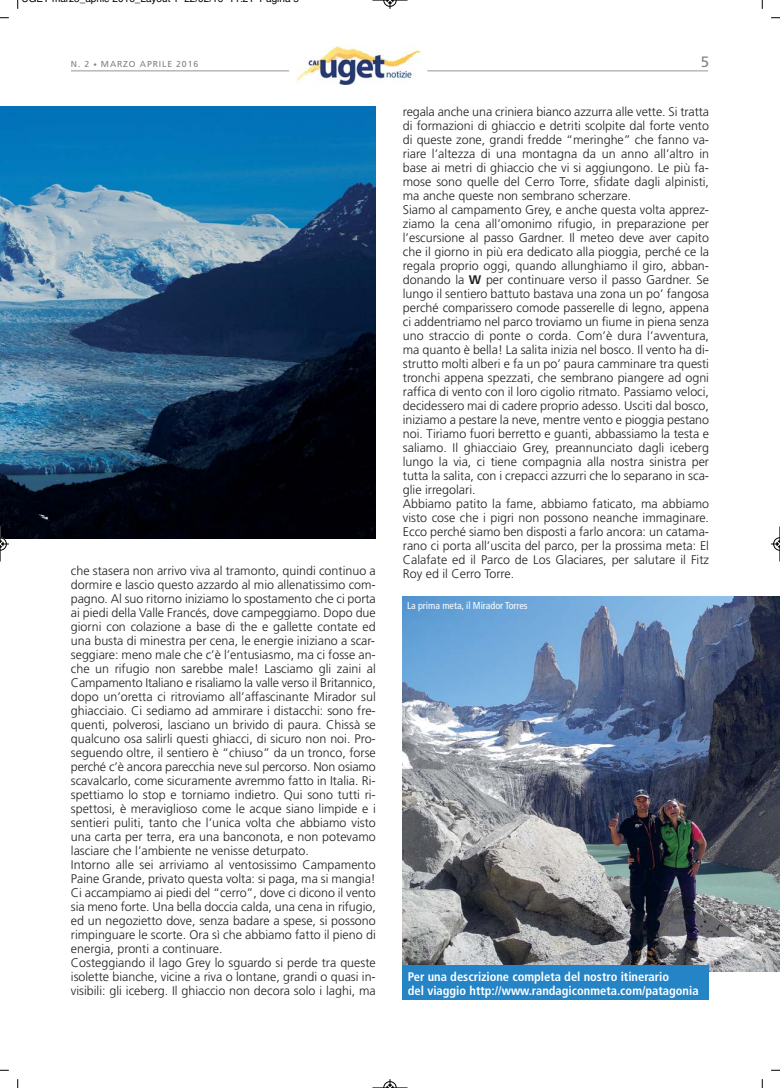
<style>
.page{position:relative;width:780px;height:1088px;background:#fff}
.page>*{position:absolute;margin:0;border:0;box-sizing:border-box;transform-origin:0 0}
.t1{font:15px "Frutiger LT Std";color:#808285}
.t2{font:300 12.5px/14px "Frutiger LT Std";color:#231f20}
.t3{font:700 condensed 12.5px/14.1px "Frutiger LT Std";color:#fff}
.t4{font:condensed 10px "Frutiger LT Std";color:#fff}
.t5{font:10px "Helvetica";color:#000}
.t6{font:8.62px "Frutiger LT Std";letter-spacing:.1em;color:#808285}
.s1{font-size:6.88px}
.s2{font-weight:700}
</style>
<div class="page">
<hr style="left:427px;top:71px;width:281px;height:1px;background:#939598">
<hr style="left:71px;top:71px;width:218px;height:1px;background:#939598">
<img style="left:296px;top:46px;width:125px;height:38px">
<img style="left:0;top:106px;width:376px;height:433px">
<img style="left:403px;top:597px;width:377px;height:374px">
<div style="left:403px;top:965px;width:306px;height:34px;background:#2484c6"></div>
<svg style="left:17px;top:0;width:2px;height:9px"></svg>
<svg style="left:0;top:17px;width:9px;height:2px"></svg>
<svg style="left:761px;top:0;width:2px;height:9px"></svg>
<svg style="left:771px;top:17px;width:9px;height:2px"></svg>
<svg style="left:17px;top:1079px;width:2px;height:9px"></svg>
<svg style="left:761px;top:1079px;width:2px;height:9px"></svg>
<hr style="left:372px;top:0;width:35px;height:1px;background:#000">
<svg style="left:383px;top:0;width:13px;height:9px"></svg>
<hr style="left:372px;top:1087px;width:35px;height:1px;background:#000">
<svg style="left:383px;top:1079px;width:13px;height:9px"></svg>
<hr style="left:0;top:526px;width:1px;height:35px;background:#000">
<svg style="left:0;top:537px;width:9px;height:14px"></svg>
<hr style="left:779px;top:526px;width:1px;height:35px;background:#000">
<svg style="left:771px;top:537px;width:9px;height:14px"></svg>
<p class="t5" style="left:80px;top:-5px;width:18px">_ p</p>
<p class="t5" style="left:135px;top:-5px;width:23px">_ y</p>
<p class="t5" style="left:272px;top:-5px;width:7px">g</p>
<p class="t6" style="left:71px;top:59px;width:129px">N. 2 <span class="s1">•</span> MARZO APRILE 2016</p>
<p class="t1" style="left:700px;top:53px;width:10px">5</p>
<p class="t2" style="left:71px;top:564px;width:306px">che stasera non arrivo viva al tramonto, quindi continuo a dormire e lascio questo azzardo al mio allenatissimo com&shy;pagno. Al suo ritorno iniziamo lo spostamento che ci porta ai piedi della Valle Francés, dove campeggiamo. Dopo due giorni con colazione a base di the e gallette contate ed una busta di minestra per cena, le energie iniziano a scar&shy;seggiare: meno male che c’è l’entusiasmo, ma ci fosse an&shy;che un rifugio non sarebbe male! Lasciamo gli zaini al Campamento Italiano e risaliamo la valle verso il Britannico, dopo un’oretta ci ritroviamo all’affascinante Mirador sul ghiacciaio. Ci sediamo ad ammirare i distacchi: sono fre&shy;quenti, polverosi, lasciano un brivido di paura. Chissà se qualcuno osa salirli questi ghiacci, di sicuro non noi. Pro&shy;seguendo oltre, il sentiero è “chiuso” da un tronco, forse perché c’è ancora parecchia neve sul percorso. Non osiamo scavalcarlo, come sicuramente avremmo fatto in Italia. Ri&shy;spettiamo lo stop e torniamo indietro. Qui sono tutti ri&shy;spettosi, è meraviglioso come le acque siano limpide e i sentieri puliti, tanto che l’unica volta che abbiamo visto una carta per terra, era una banconota, e non potevamo lasciare che l’ambiente ne venisse deturpato.<br>Intorno alle sei arriviamo al ventosissimo Campamento Paine Grande, privato questa volta: si paga, ma si mangia!<br>Ci accampiamo ai piedi del “cerro”, dove ci dicono il vento sia meno forte. Una bella doccia calda, una cena in rifugio, ed un negozietto dove, senza badare a spese, si possono rimpinguare le scorte. Ora sì che abbiamo fatto il pieno di energia, pronti a continuare.<br>Costeggiando il lago Grey lo sguardo si perde tra queste isolette bianche, vicine a riva o lontane, grandi o quasi in&shy;visibili: gli iceberg. Il ghiaccio non decora solo i laghi, ma</p>
<p class="t2" style="left:403px;top:105px;width:308px">regala anche una criniera bianco azzurra alle vette. Si tratta di formazioni di ghiaccio e detriti scolpite dal forte vento di queste zone, grandi fredde “meringhe” che fanno va&shy;riare l’altezza di una montagna da un anno all’altro in base ai metri di ghiaccio che vi si aggiungono. Le più fa&shy;mose sono quelle del Cerro Torre, sfidate dagli alpinisti, ma anche queste non sembrano scherzare.<br>Siamo al campamento Grey, e anche questa volta apprez&shy;ziamo la cena all’omonimo rifugio, in preparazione per l’escursione al passo Gardner. Il meteo deve aver capito che il giorno in più era dedicato alla pioggia, perché ce la regala proprio oggi, quando allunghiamo il giro, abban&shy;donando la <span class="s2">W</span> per continuare verso il passo Gardner. Se lungo il sentiero battuto bastava una zona un po’ fangosa perché comparissero comode passerelle di legno, appena ci addentriamo nel parco troviamo un fiume in piena senza uno straccio di ponte o corda. Com’è dura l’avventura, ma quanto è bella! La salita inizia nel bosco. Il vento ha di&shy;strutto molti alberi e fa un po’ paura camminare tra questi tronchi appena spezzati, che sembrano piangere ad ogni raffica di vento con il loro cigolio ritmato. Passiamo veloci, decidessero mai di cadere proprio adesso. Usciti dal bosco, iniziamo a pestare la neve, mentre vento e pioggia pestano noi. Tiriamo fuori berretto e guanti, abbassiamo la testa e saliamo. Il ghiacciaio Grey, preannunciato dagli iceberg lungo la via, ci tiene compagnia alla nostra sinistra per tutta la salita, con i crepacci azzurri che lo separano in sca&shy;glie irregolari.<br>Abbiamo patito la fame, abbiamo faticato, ma abbiamo visto cose che i pigri non possono neanche immaginare.<br>Ecco perché siamo ben disposti a farlo ancora: un catama&shy;rano ci porta all’uscita del parco, per la prossima meta: El Calafate ed il Parco de Los Glaciares, per salutare il Fitz Roy ed il Cerro Torre.</p>
<p class="t4" style="left:407px;top:601px;width:122px">La prima meta, il Mirador Torres</p>
<p class="t3" style="left:408px;top:970px;width:292px">Per una descrizione completa del nostro itinerario<br>del viaggio http://www.randagiconmeta.com/patagonia</p>
</div>
